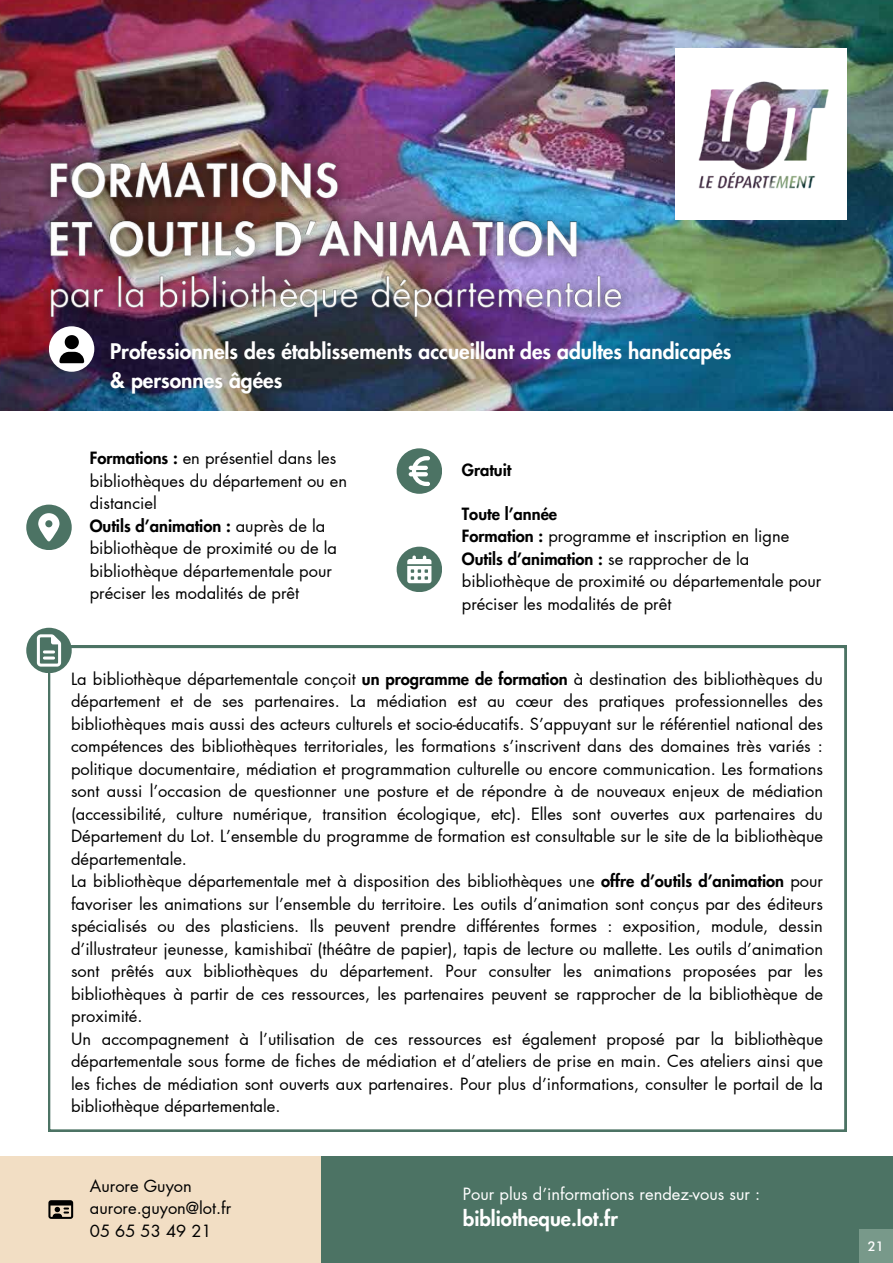
<style>
.page{position:relative;width:893px;height:1263px;background:#fff}
.page>*{position:absolute;margin:0;border:0;box-sizing:border-box;transform-origin:0 0}
.t1{font:800 21px/29.2px "Futura LT Pro";color:#fff}
.t2{font:800 20.25px "Futura LT Pro";color:#fff}
.t3{font:16.5px/22.5px "Futura LT Pro";color:#000}
.t4{font:16.5px "Futura LT Pro";color:#fff}
.t5{font:800 16.5px "Futura LT Pro";color:#000}
.t6{font:500 13.5px "Futura BT";color:#fff}
.s1{font-weight:800}
</style>
<div class="page">
<img style="left:0;top:0;width:893px;height:411px">
<img style="left:676px;top:48px;width:171px;height:171px">
<div style="left:0;top:1156px;width:321px;height:107px;background:#f2dec4"></div>
<div style="left:321px;top:1156px;width:572px;height:107px;background:#4c7364"></div>
<svg style="left:48px;top:1200px;width:25px;height:19px"></svg>
<svg style="left:48px;top:646px;width:798px;height:485px"></svg>
<div style="left:26px;top:505px;width:46px;height:45px;background:#4c7364;border-radius:23px"></div>
<svg style="left:38px;top:513px;width:21px;height:29px"></svg>
<div style="left:397px;top:448px;width:45px;height:46px;background:#4c7364;border-radius:23px"></div>
<svg style="left:409px;top:456px;width:21px;height:30px"></svg>
<div style="left:26px;top:628px;width:46px;height:45px;background:#4c7364;border-radius:23px"></div>
<svg style="left:37px;top:634px;width:24px;height:33px"></svg>
<div style="left:49px;top:326px;width:45px;height:46px;background:#fff;border-radius:23px"></div>
<svg style="left:59px;top:338px;width:25px;height:25px"></svg>
<img style="left:31px;top:143px;width:612px;height:195px">
<div style="left:397px;top:547px;width:45px;height:45px;background:#4c7364;border-radius:23px"></div>
<svg style="left:407px;top:555px;width:24px;height:28px"></svg>
<div style="left:859px;top:1229px;width:34px;height:34px;background:#78998a"></div>
<p class="t1" style="left:110px;top:336px;width:623px">Professionnels des établissements accueillant des adultes handicapés &amp; personnes âgées</p>
<p class="t3" style="left:90px;top:447px;width:259px"><span class="s1">Formations :</span> en présentiel dans les bibliothèques du département ou en distanciel<br><span class="s1">Outils d’animation :</span> auprès de la bibliothèque de proximité ou de la bibliothèque départementale pour préciser les modalités de prêt</p>
<p class="t5" style="left:462px;top:457px;width:51px">Gratuit</p>
<p class="t3" style="left:462px;top:502px;width:361px"><span class="s1">Toute l’année<br>Formation :</span> programme et inscription en ligne <span class="s1">Outils d’animation :</span> se rapprocher de la bibliothèque de proximité ou départementale pour préciser les modalités de prêt</p>
<p class="t3" style="left:71px;top:667px;width:754px">La bibliothèque départementale conçoit <span class="s1">un programme de formation</span> à destination des bibliothèques du département et de ses partenaires. La médiation est au cœur des pratiques professionnelles des bibliothèques mais aussi des acteurs culturels et socio-éducatifs. S’appuyant sur le référentiel national des compétences des bibliothèques territoriales, les formations s’inscrivent dans des domaines très variés : politique documentaire, médiation et programmation culturelle ou encore communication. Les formations sont aussi l’occasion de questionner une posture et de répondre à de nouveaux enjeux de médiation (accessibilité, culture numérique, transition écologique, etc). Elles sont ouvertes aux partenaires du Département du Lot. L’ensemble du programme de formation est consultable sur le site de la bibliothèque départementale.<br>La bibliothèque départementale met à disposition des bibliothèques une <span class="s1">offre d’outils d’animation</span> pour favoriser les animations sur l’ensemble du territoire. Les outils d’animation sont conçus par des éditeurs spécialisés ou des plasticiens. Ils peuvent prendre différentes formes : exposition, module, dessin d’illustrateur jeunesse, kamishibaï (théâtre de papier), tapis de lecture ou mallette. Les outils d’animation sont prêtés aux bibliothèques du département. Pour consulter les animations proposées par les bibliothèques à partir de ces ressources, les partenaires peuvent se rapprocher de la bibliothèque de proximité.<br>Un accompagnement à l’utilisation de ces ressources est également proposé par la bibliothèque départementale sous forme de fiches de médiation et d’ateliers de prise en main. Ces ateliers ainsi que les fiches de médiation sont ouverts aux partenaires. Pour plus d’informations, consulter le portail de la bibliothèque départementale.</p>
<p class="t3" style="left:90px;top:1174px;width:143px">Aurore Guyon aurore.guyon@lot.fr<br>05 65 53 49 21</p>
<p class="t4" style="left:463px;top:1183px;width:299px">Pour plus d’informations rendez-vous sur :</p>
<p class="t2" style="left:463px;top:1203px;width:156px">bibliotheque.lot.fr</p>
<p class="t6" style="left:868px;top:1238px;width:18px">21</p>
</div>
